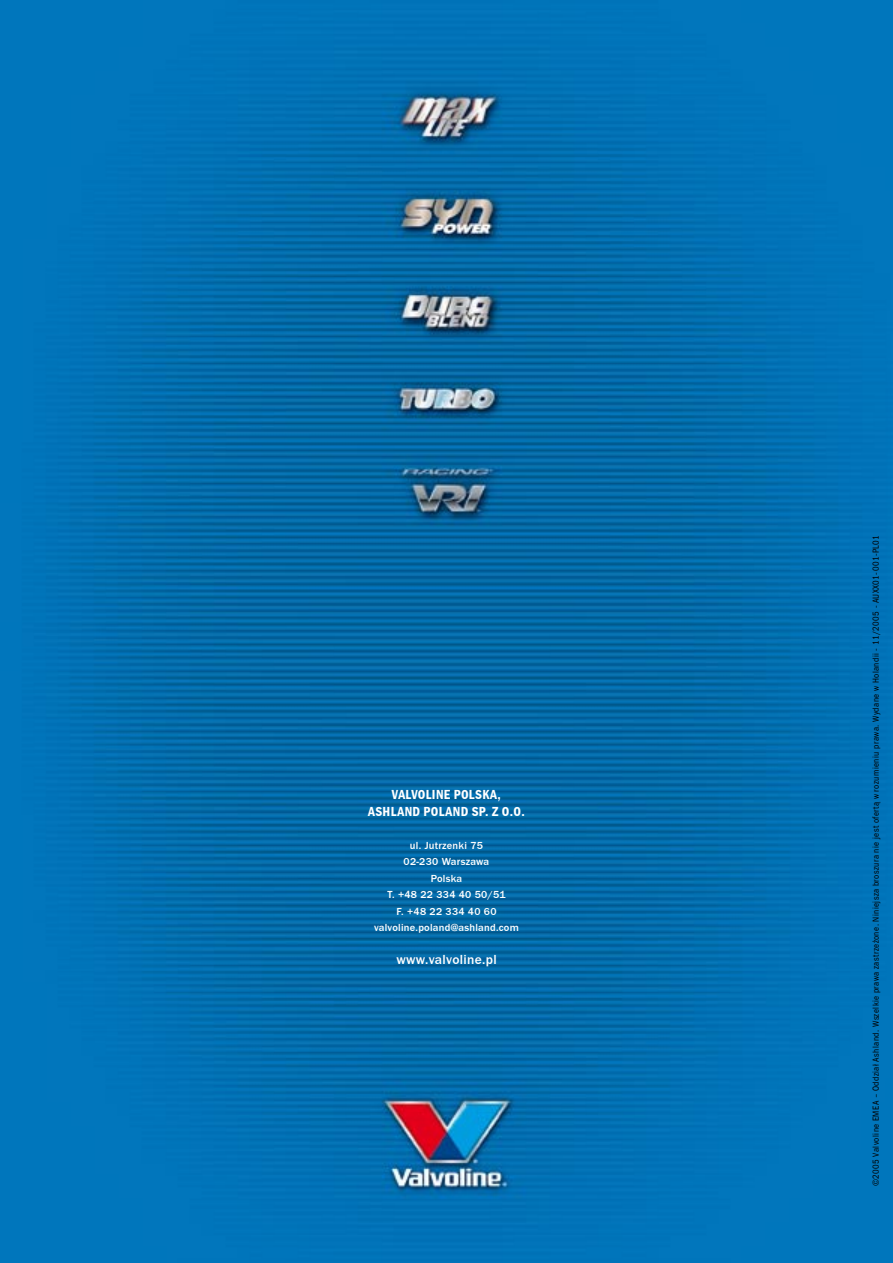
<style>
.page{position:relative;width:893px;height:1263px;background:#fff}
.page>*{position:absolute;margin:0;border:0;box-sizing:border-box;transform-origin:0 0}
.t1{font:13.5px/16.5px "Franklin Got URWT Dem Con";letter-spacing:.025em;color:#fff;text-align:center}
.t2{font:500 13.5px "Franklin Got URWT";letter-spacing:.025em;color:#fff}
.t3{font:500 10.5px/16.5px "Franklin Got URWT";letter-spacing:.025em;color:#fff;text-align:center}
.t4{font:9px "Franklin Got URWT Boo Con";letter-spacing:.05em;color:#000}
</style>
<div class="page">
<img style="left:0;top:0;width:893px;height:1263px">
<h1 class="t1" style="left:368px;top:786px;width:158px">VALVOLINE POLSKA,<br>ASHLAND POLAND SP. Z O.O.</h1>
<p class="t3" style="left:374px;top:837px;width:146px">ul. Jutrzenki 75<br>02-230 Warszawa<br>Polska<br>T. +48 22 334 40 50/51<br>F. +48 22 334 40 60 valvoline.poland@ashland.com</p>
<h1 class="t2" style="left:396px;top:951px;width:102px">www.valvoline.pl</h1>
<p class="t4" style="left:870px;top:1186px;width:653px;rotate:-90deg">©2005 Valvoline EMEA – Oddział Ashland. Wszelkie prawa zastrzeżone. Niniejsza broszura nie jest ofertą w rozumieniu prawa. Wydane w Holandii - 11/2005 - AUXX01-001-PL01</p>
</div>
